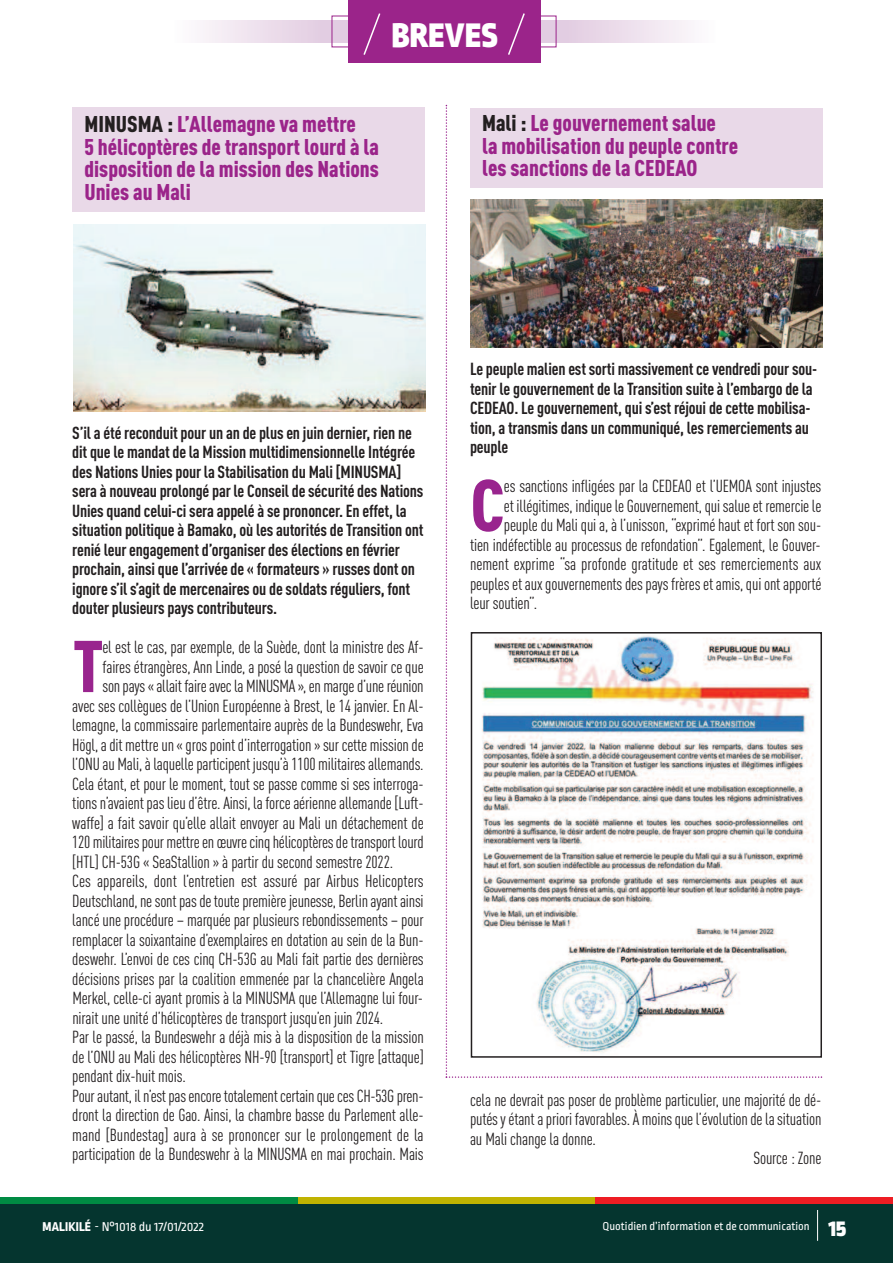
<style>
.page{position:relative;width:893px;height:1263px;background:#fff}
.page>*{position:absolute;margin:0;border:0;box-sizing:border-box;transform-origin:0 0}
.t1{font:900 condensed 72px "DIN Pro";color:#99248e}
.t2{font:900 36px "Ropa Sans Pro";letter-spacing:.01em;color:#fff}
.t3{font:900 condensed 22.5px/22.5px "DIN Pro";color:#9b248a}
.t4{font:condensed 17.25px "DIN Pro";letter-spacing:-.01em;color:#231f20}
.t5{font:700 condensed 17.25px/19.5px "DIN Pro";letter-spacing:-.01em;color:#231f20}
.t6{font:13.5px "Ropa Sans Pro";color:#fff}
.t7{font:12px "Ropa Sans Pro";color:#fff}
.s1{color:#231f20}
.s2{font-weight:800}
.s3{font-weight:900;font-size:24px}
</style>
<div class="page">
<div style="left:0;top:1203px;width:893px;height:60px;background:#05352f"></div>
<div style="left:0;top:1197px;width:298px;height:6px;background:#008b43"></div>
<div style="left:298px;top:1197px;width:297px;height:6px;background:#c0b301"></div>
<div style="left:595px;top:1197px;width:298px;height:6px;background:#ee1d23"></div>
<hr style="left:817px;top:1210px;width:1px;height:31px;background:#fff">
<div style="left:320px;top:20px;width:249px;height:23px;background:#e2cde2"></div>
<div style="left:173px;top:20px;width:147px;height:23px;background:linear-gradient(to right,#fefdfe,#e3cde2)"></div>
<div style="left:569px;top:20px;width:147px;height:23px;background:linear-gradient(to right,#e3cde1,#fefdfd)"></div>
<div style="left:348px;top:0;width:192px;height:63px;background:#9b248a"></div>
<svg style="left:363px;top:13px;width:18px;height:42px"></svg>
<svg style="left:508px;top:13px;width:17px;height:42px"></svg>
<svg style="left:446px;top:105px;width:376px;height:973px"></svg>
<div style="left:72px;top:108px;width:352px;height:104px;background:#e9d9e8"></div>
<div style="left:470px;top:108px;width:352px;height:79px;background:#e9d9e8"></div>
<img style="left:471px;top:199px;width:351px;height:149px">
<img style="left:474px;top:635px;width:345px;height:420px">
<div style="left:471px;top:632px;width:351px;height:426px;border:2px solid #231f20"></div>
<img style="left:74px;top:225px;width:351px;height:186px">
<h2 class="t2" style="left:392px;top:23px;width:108px">BREVES</h2>
<h3 class="t3" style="left:84px;top:115px;width:296px"><span class="s1">MINUSMA :</span> L’Allemagne va mettre<br>5 hélicoptères de transport lourd à la disposition de la mission des Nations<br>Unies au Mali</h3>
<h3 class="t3" style="left:482px;top:114px;width:258px"><span class="s1">Mali :</span> Le gouvernement salue<br>la mobilisation du peuple contre les sanctions de la CEDEAO</h3>
<p class="t5" style="left:72px;top:424px;width:353px">S’il a été reconduit pour un an de plus en juin dernier, rien ne dit que le mandat de la Mission multidimensionnelle Intégrée des Nations Unies pour la Stabilisation du Mali [MINUSMA] sera à nouveau prolongé par le Conseil de sécurité des Nations Unies quand celui-ci sera appelé à se prononcer. En effet, la situation politique à Bamako, où les autorités de Transition ont renié leur engagement d’organiser des élections en février prochain, ainsi que l’arrivée de « formateurs » russes dont on ignore s’il s’agit de mercenaires ou de soldats réguliers, font douter plusieurs pays contributeurs.</p>
<h1 class="t1" style="left:73px;top:641px;width:32px">T</h1>
<p class="t4" style="left:102px;top:641px;width:323px">el est le cas, par exemple, de la Suède, dont la ministre des Af-</p>
<p class="t4" style="left:102px;top:660px;width:323px">faires étrangères, Ann Linde, a posé la question de savoir ce que</p>
<p class="t4" style="left:102px;top:680px;width:323px">sonpays«allait faireaveclaMINUSMA»,enmarged’uneréunion</p>
<p class="t4" style="left:72px;top:699px;width:353px">avec ses collègues de l’Union Européenne à Brest, le 14 janvier. En Al-</p>
<p class="t4" style="left:72px;top:719px;width:353px">lemagne, la commissaire parlementaire auprès de la Bundeswehr, Eva</p>
<p class="t4" style="left:72px;top:738px;width:353px">Högl, a dit mettre un « gros point d’interrogation » sur cette mission de</p>
<p class="t4" style="left:72px;top:758px;width:353px">l’ONU au Mali,àlaquelleparticipent jusqu’à1100 militairesallemands.</p>
<p class="t4" style="left:72px;top:777px;width:353px">Cela étant, et pour le moment, tout se passe comme si ses interroga-</p>
<p class="t4" style="left:72px;top:797px;width:353px">tions n’avaient pas lieu d’être. Ainsi, la force aérienne allemande [Luft-</p>
<p class="t4" style="left:72px;top:816px;width:353px">waffe] a fait savoir qu’elle allait envoyer au Mali un détachement de</p>
<p class="t4" style="left:72px;top:836px;width:353px">120militairespourmettreenœuvrecinqhélicoptèresdetransport lourd</p>
<p class="t4" style="left:72px;top:855px;width:322px">[HTL] CH-53G « SeaStallion » à partir du second semestre 2022.</p>
<p class="t4" style="left:72px;top:875px;width:353px">Ces appareils, dont l’entretien est assuré par Airbus Helicopters</p>
<p class="t4" style="left:72px;top:894px;width:353px">Deutschland,nesontpasdetoutepremièrejeunesse, Berlinayantainsi</p>
<p class="t4" style="left:72px;top:914px;width:353px">lancé une procédure – marquée par plusieurs rebondissements – pour</p>
<p class="t4" style="left:72px;top:933px;width:353px">remplacer la soixantaine d’exemplaires en dotation au sein de la Bun-</p>
<p class="t4" style="left:72px;top:953px;width:353px">deswehr. L’envoi de ces cinq CH-53G au Mali fait partie des dernières</p>
<p class="t4" style="left:72px;top:972px;width:353px">décisions prises par la coalition emmenée par la chancelière Angela</p>
<p class="t4" style="left:72px;top:992px;width:352px">Merkel, celle-ci ayant promis à la MINUSMA que l’Allemagne lui four-</p>
<p class="t4" style="left:72px;top:1011px;width:313px">nirait une unité d’hélicoptères de transport jusqu’en juin 2024.</p>
<p class="t4" style="left:72px;top:1031px;width:353px">Par le passé, la Bundeswehr a déjà mis à la disposition de la mission</p>
<p class="t4" style="left:72px;top:1050px;width:353px">de l’ONU au Mali des hélicoptères NH-90 [transport] et Tigre [attaque]</p>
<p class="t4" style="left:72px;top:1070px;width:115px">pendant dix-huit mois.</p>
<p class="t4" style="left:72px;top:1089px;width:353px">Pourautant, iln’estpasencoretotalementcertainquecesCH-53G pren-</p>
<p class="t4" style="left:72px;top:1109px;width:353px">dront la direction de Gao. Ainsi, la chambre basse du Parlement alle-</p>
<p class="t4" style="left:72px;top:1128px;width:353px">mand [Bundestag] aura à se prononcer sur le prolongement de la</p>
<p class="t4" style="left:72px;top:1148px;width:353px">participation de la Bundeswehr à la MINUSMA en mai prochain. Mais</p>
<p class="t5" style="left:470px;top:361px;width:349px">Le peuple malien est sorti massivement ce vendredi pour sou&shy;tenir le gouvernement de la Transition suite à l’embargo de la CEDEAO. Le gouvernement, qui s’est réjoui de cette mobilisa&shy;tion, a transmis dans un communiqué, les remerciements au peuple</p>
<h1 class="t1" style="left:471px;top:480px;width:36px">C</h1>
<p class="t4" style="left:504px;top:480px;width:319px">es sanctions infligées par la CEDEAO et l’UEMOA sont injustes</p>
<p class="t4" style="left:504px;top:499px;width:319px">et illégitimes, indique le Gouvernement, qui salue et remercie le</p>
<p class="t4" style="left:504px;top:519px;width:319px">peuple du Mali qui a, à l’unisson, “exprimé haut et fort son sou-</p>
<p class="t4" style="left:470px;top:538px;width:352px">tien indéfectible au processus de refondation”. Egalement, le Gouver-</p>
<p class="t4" style="left:470px;top:558px;width:353px">nement exprime “sa profonde gratitude et ses remerciements aux</p>
<p class="t4" style="left:470px;top:577px;width:353px">peuples et aux gouvernements des pays frères et amis, qui ont apporté</p>
<p class="t4" style="left:470px;top:597px;width:69px">leur soutien”.</p>
<p class="t4" style="left:470px;top:1094px;width:353px">cela ne devrait pas poser de problème particulier, une majorité de dé-</p>
<p class="t4" style="left:470px;top:1113px;width:353px">putés y étant a priori favorables. À moins que l’évolution de la situation</p>
<p class="t4" style="left:470px;top:1133px;width:127px">au Mali change la donne.</p>
<p class="t4" style="left:753px;top:1152px;width:69px">Source : Zone</p>
<p class="t6" style="left:43px;top:1222px;width:163px"><span class="s2">MALIKILé</span> - N°1018 du 17/01/2022</p>
<p class="t7" style="left:603px;top:1222px;width:245px">Quotidien d’information et de communication <span class="s3">15</span></p>
</div>
